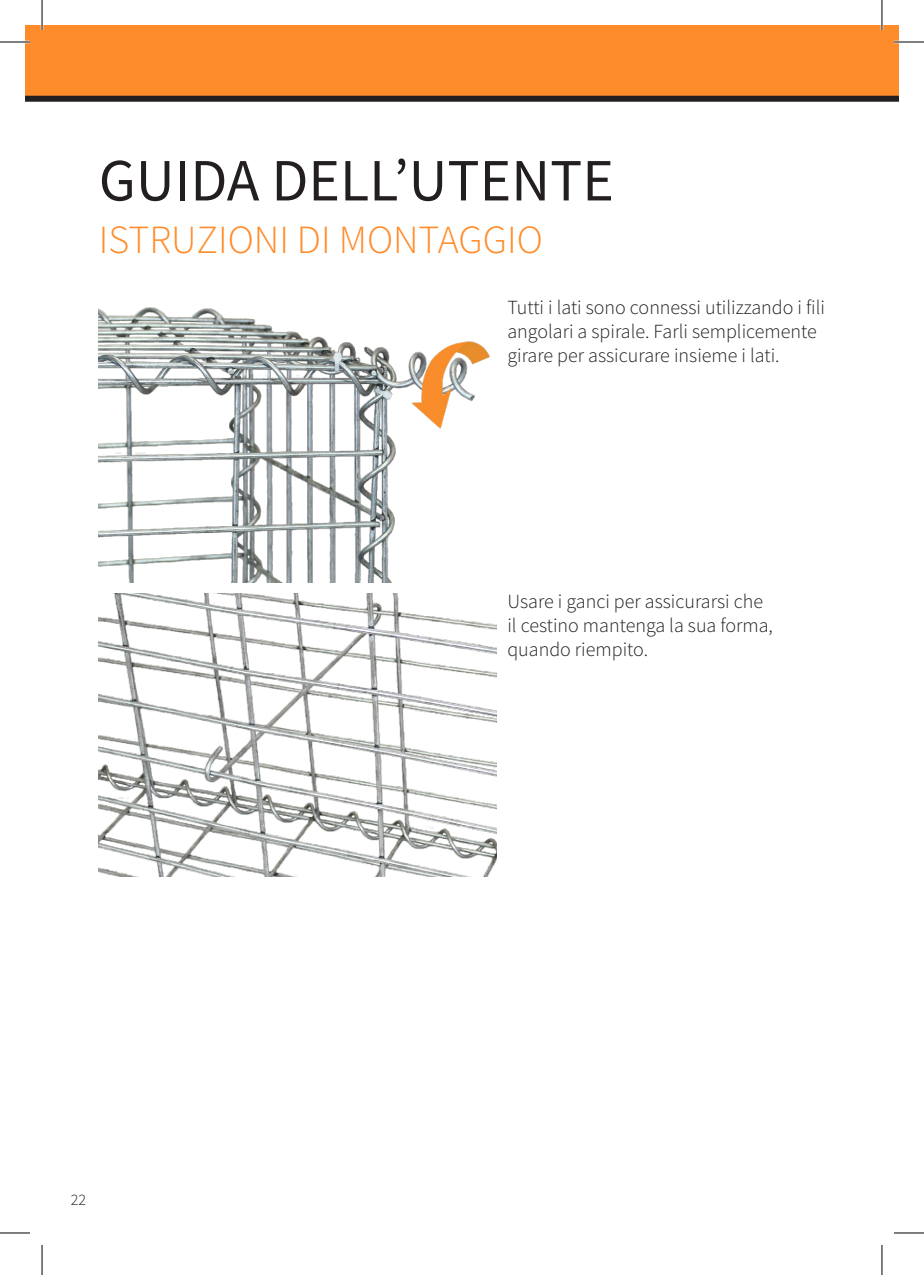
<style>
.page{position:relative;width:924px;height:1275px;background:#fff}
.page>*{position:absolute;margin:0;border:0;box-sizing:border-box;transform-origin:0 0}
.t1{font:60px "Source Sans Pro";color:#231f20}
.t2{font:300 40px "Source Sans Pro";color:#ff8c2b}
.t3{font:300 20px/24px "Source Sans Pro";color:#231f20}
.t4{font:300 16px "Source Sans Pro";color:#231f20}
</style>
<div class="page">
<div style="left:25px;top:25px;width:873px;height:74px;background:#ff8c2b"></div>
<div style="left:25px;top:96px;width:873px;height:6px;background:#231f20"></div>
<img style="left:99px;top:307px;width:391px;height:275px">
<img style="left:99px;top:593px;width:397px;height:284px">
<hr style="left:0;top:41px;width:30px;height:2px;background:#fff">
<hr style="left:893px;top:41px;width:30px;height:2px;background:#fff">
<hr style="left:41px;top:0;width:2px;height:30px;background:#fff">
<hr style="left:880px;top:0;width:2px;height:30px;background:#fff">
<hr style="left:0;top:42px;width:30px;height:1px;background:#000">
<hr style="left:893px;top:42px;width:30px;height:1px;background:#000">
<hr style="left:0;top:1232px;width:30px;height:1px;background:#000">
<hr style="left:893px;top:1232px;width:30px;height:1px;background:#000">
<hr style="left:42px;top:0;width:1px;height:30px;background:#000">
<hr style="left:42px;top:1245px;width:1px;height:30px;background:#000">
<hr style="left:881px;top:0;width:1px;height:30px;background:#000">
<hr style="left:881px;top:1245px;width:1px;height:30px;background:#000">
<p class="t1" style="left:99px;top:142px;width:516px">GUIDA DELL’UTENTE</p>
<p class="t2" style="left:99px;top:215px;width:445px">ISTRUZIONI DI MONTAGGIO</p>
<p class="t3" style="left:507px;top:295px;width:319px">Tutti i lati sono connessi utilizzando i fili angolari a spirale. Farli semplicemente girare per assicurare insieme i lati.</p>
<p class="t3" style="left:507px;top:590px;width:267px">Usare i ganci per assicurarsi che il cestino mantenga la sua forma, quando riempito.</p>
<p class="t4" style="left:71px;top:1189px;width:17px">22</p>
</div>
